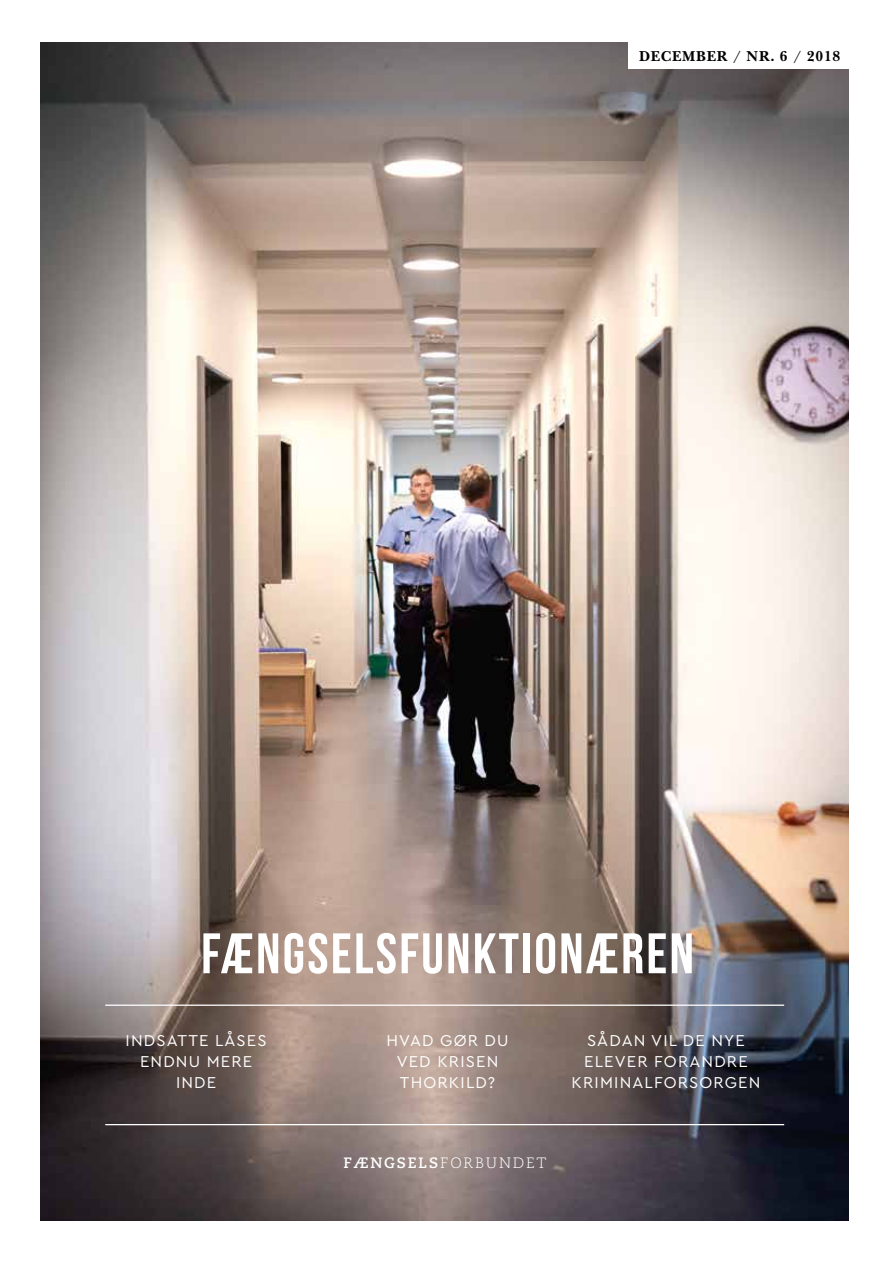
<style>
.page{position:relative;width:893px;height:1263px;background:#fff}
.page>*{position:absolute;margin:0;border:0;box-sizing:border-box;transform-origin:0 0}
.t1{font:700 57px "Bebas Neue";letter-spacing:.04em;color:#fff}
.t2{font:16.5px/21px "Cera PRO";letter-spacing:.07em;color:#fff;text-align:center}
.t3{font:700 15px "New Baskerville";letter-spacing:.05em;color:#000}
.t4{font:300 15px "Caecilia";letter-spacing:.12em;color:#fff}
.s1{font-weight:700}
</style>
<div class="page">
<img style="left:41px;top:43px;width:808px;height:1177px">
<hr style="left:105px;top:1004px;width:679px;height:2px;background:#fff">
<hr style="left:105px;top:1124px;width:679px;height:1px;background:#fff">
<div style="left:629px;top:41px;width:222px;height:28px;background:#fff"></div>
<p class="t3" style="left:639px;top:47px;width:203px">DECEMBER / NR. 6 / 2018</p>
<h1 class="t1" style="left:201px;top:922px;width:494px">FÆNGSELSFUNKTIONÆREN</h1>
<p class="t2" style="left:126px;top:1029px;width:143px">INDSATTE LÅSES<br>ENDNU MERE<br>INDE</p>
<p class="t2" style="left:386px;top:1029px;width:124px">HVAD GØR DU<br>VED KRISEN<br>THORKILD?</p>
<p class="t2" style="left:572px;top:1029px;width:190px">SÅDAN VIL DE NYE<br>ELEVER FORANDRE<br>KRIMINALFORSORGEN</p>
<p class="t4" style="left:343px;top:1155px;width:205px"><span class="s1">FÆNGSELS</span>FORBUNDET</p>
</div>
